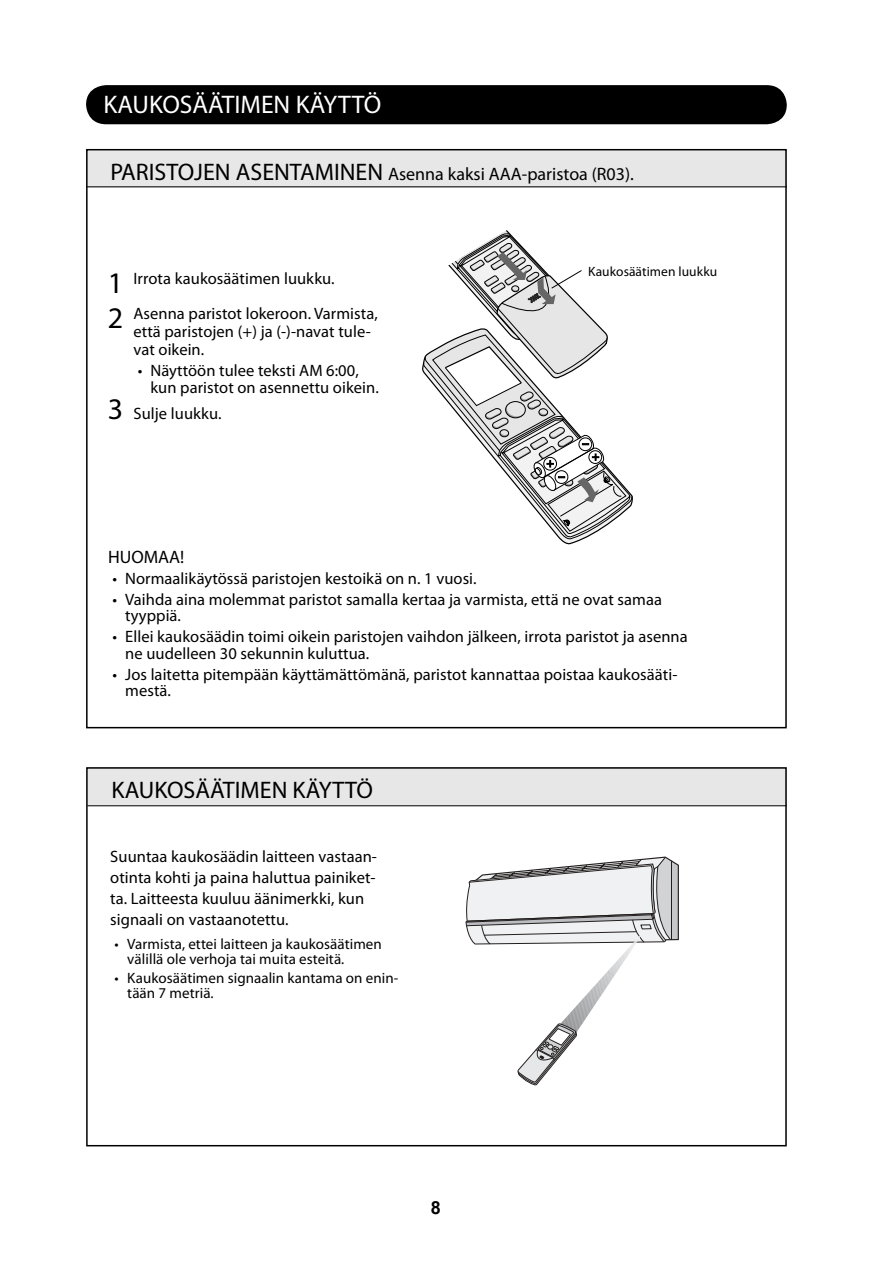
<style>
.page{position:relative;width:893px;height:1263px;background:#fff}
.page>*{position:absolute;margin:0;border:0;box-sizing:border-box;transform-origin:0 0}
.t1{font:25.5px "Myriad Pro";color:#fff}
.t2{font:24px "Myriad Pro";color:#000}
.t3{font:18px "Myriad Pro";color:#000}
.t4{font:700 18px "Arial";color:#000}
.t5{font:16.5px/16.5px "Myriad Pro";letter-spacing:.005em;color:#000}
.t6{font:15px/15px "Myriad Pro";letter-spacing:.005em;color:#000}
.t7{font:13.5px "Myriad Pro";letter-spacing:.005em;color:#000}
.s1{font-size:24px}
.s2{font-size:30px}
</style>
<div class="page">
<div style="left:87px;top:767px;width:700px;height:38px;background:#e7e7e7"></div>
<div style="left:86px;top:149px;width:701px;height:38px;background:#e7e7e7"></div>
<div style="left:86px;top:85px;width:701px;height:39px;background:#000"></div>
<hr style="left:86px;top:186px;width:701px;height:1px;background:#000">
<div style="left:86px;top:767px;width:701px;height:379px;border:2px solid #000"></div>
<hr style="left:87px;top:805px;width:700px;height:1px;background:#000">
<svg style="left:423px;top:230px;width:209px;height:312px"></svg>
<div style="left:499px;top:429px;width:10px;height:8px;border:1px solid #000;border-radius:50%"></div>
<svg style="left:465px;top:856px;width:214px;height:229px"></svg>
<h1 class="t1" style="left:104px;top:95px;width:279px">KAUKOSÄÄTIMEN KÄYTTÖ</h1>
<p class="t3" style="left:111px;top:167px;width:525px"><span class="s1">PARISTOJEN ASENTAMINEN</span> Asenna kaksi AAA-paristoa (R03).</p>
<p class="t5" style="left:108px;top:263px;width:271px;line-height:35px"><span class="s2">1</span> Irrota kaukosäätimen luukku.<br><span class="s2">2</span> Asenna paristot lokeroon. Varmista,</p>
<p class="t5" style="left:133px;top:325px;width:239px;line-height:18px">että paristojen (+) ja (-)-navat tule&shy;vat oikein.</p>
<p class="t5" style="left:150px;top:364px;width:230px;text-indent:-13px">• Näyttöön tulee teksti AM 6:00, kun paristot on asennettu oikein.</p>
<p class="t5" style="left:108px;top:407px;width:115px"><span class="s2">3</span> Sulje luukku.</p>
<p class="t7" style="left:588px;top:267px;width:131px">Kaukosäätimen luukku</p>
<p class="t3" style="left:108px;top:551px;width:78px">HUOMAA!</p>
<p class="t5" style="left:112px;top:572px;width:366px">• Normaalikäytössä paristojen kestoikä on n. 1 vuosi.</p>
<p class="t5" style="left:125px;top:593px;width:538px;text-indent:-13px">• Vaihda aina molemmat paristot samalla kertaa ja varmista, että ne ovat samaa tyyppiä.</p>
<p class="t5" style="left:125px;top:630px;width:564px;text-indent:-13px">• Ellei kaukosäädin toimi oikein paristojen vaihdon jälkeen, irrota paristot ja asenna ne uudelleen 30 sekunnin kuluttua.</p>
<p class="t5" style="left:125px;top:667px;width:554px;text-indent:-13px">• Jos laitetta pitempään käyttämättömänä, paristot kannattaa poistaa kaukosääti&shy;mestä.</p>
<h2 class="t2" style="left:112px;top:781px;width:263px">KAUKOSÄÄTIMEN KÄYTTÖ</h2>
<p class="t5" style="left:110px;top:848px;width:268px;line-height:21px">Suuntaa kaukosäädin laitteen vastaan&shy;otinta kohti ja paina haluttua painiket&shy;ta. Laitteesta kuuluu äänimerkki, kun signaali on vastaanotettu.</p>
<p class="t6" style="left:127px;top:938px;width:256px;text-indent:-13px">• Varmista, ettei laitteen ja kaukosäätimen välillä ole verhoja tai muita esteitä.</p>
<p class="t6" style="left:127px;top:972px;width:273px;text-indent:-13px">• Kaukosäätimen signaalin kantama on enin&shy;tään 7 metriä.</p>
<p class="t4" style="left:431px;top:1198px;width:12px">8</p>
</div>
